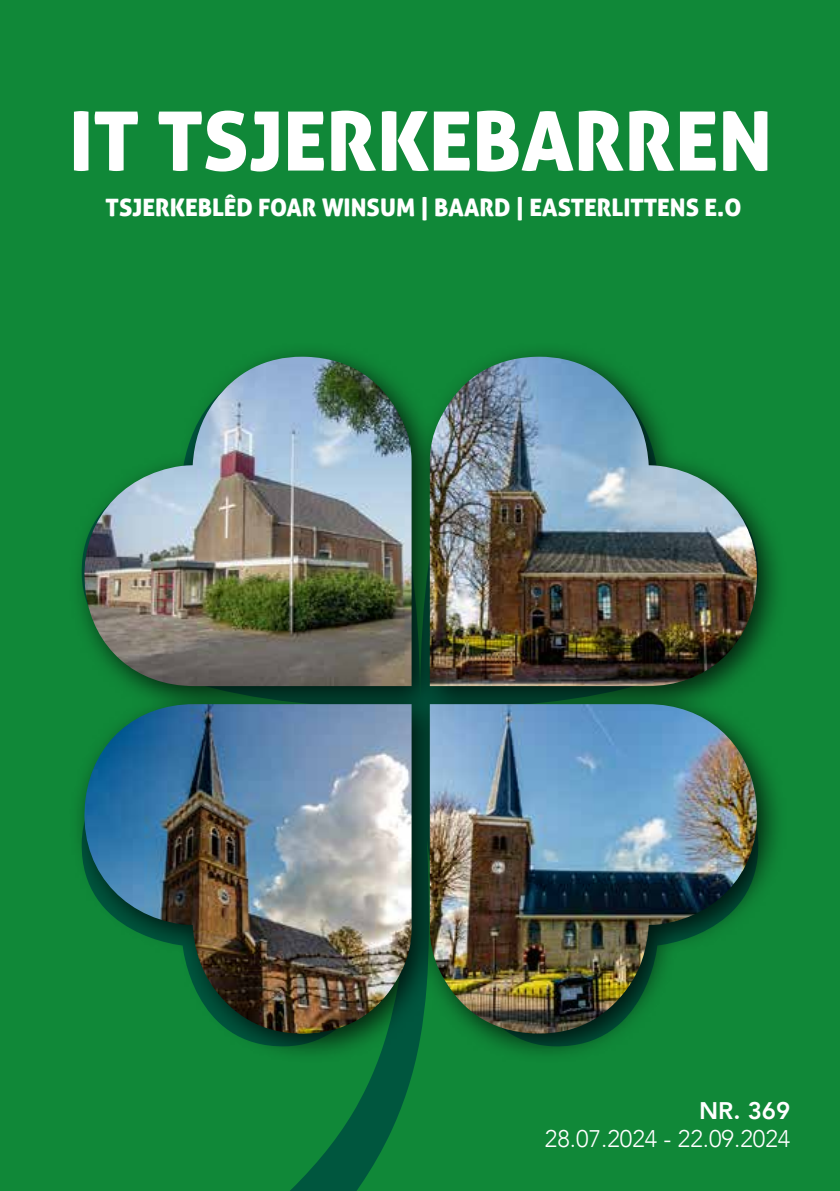
<style>
.page{position:relative;width:840px;height:1191px;background:#fff}
.page>*{position:absolute;margin:0;border:0;box-sizing:border-box;transform-origin:0 0}
.t1{font:82px "Aller Display";color:#fff}
.t2{font:24px "Aller Display";color:#fff}
.t3{font:300 24px "Avenir";color:#fff}
.t4{font:800 24px "Avenir";color:#fff}
</style>
<div class="page">
<div style="left:0;top:0;width:839px;height:1191px;background:#108838"></div>
<svg style="left:290px;top:1064px;width:125px;height:127px"></svg>
<div style="left:69px;top:341px;width:718px;height:723px;background:#000;opacity:.75"></div>
<img style="left:429px;top:704px;width:335px;height:331px">
<img style="left:76px;top:704px;width:335px;height:331px">
<img style="left:429px;top:357px;width:335px;height:329px">
<img style="left:82px;top:357px;width:329px;height:329px">
<h1 class="t1" style="left:69px;top:89px;width:704px">IT TSJERKEBARREN</h1>
<p class="t2" style="left:105px;top:192px;width:637px">TSJERKEBLÊD FOAR WINSUM | BAARD | EASTERLITTENS E.O</p>
<p class="t4" style="left:698px;top:1091px;width:93px">NR. 369</p>
<p class="t3" style="left:544px;top:1125px;width:247px">28.07.2024 - 22.09.2024</p>
</div>
